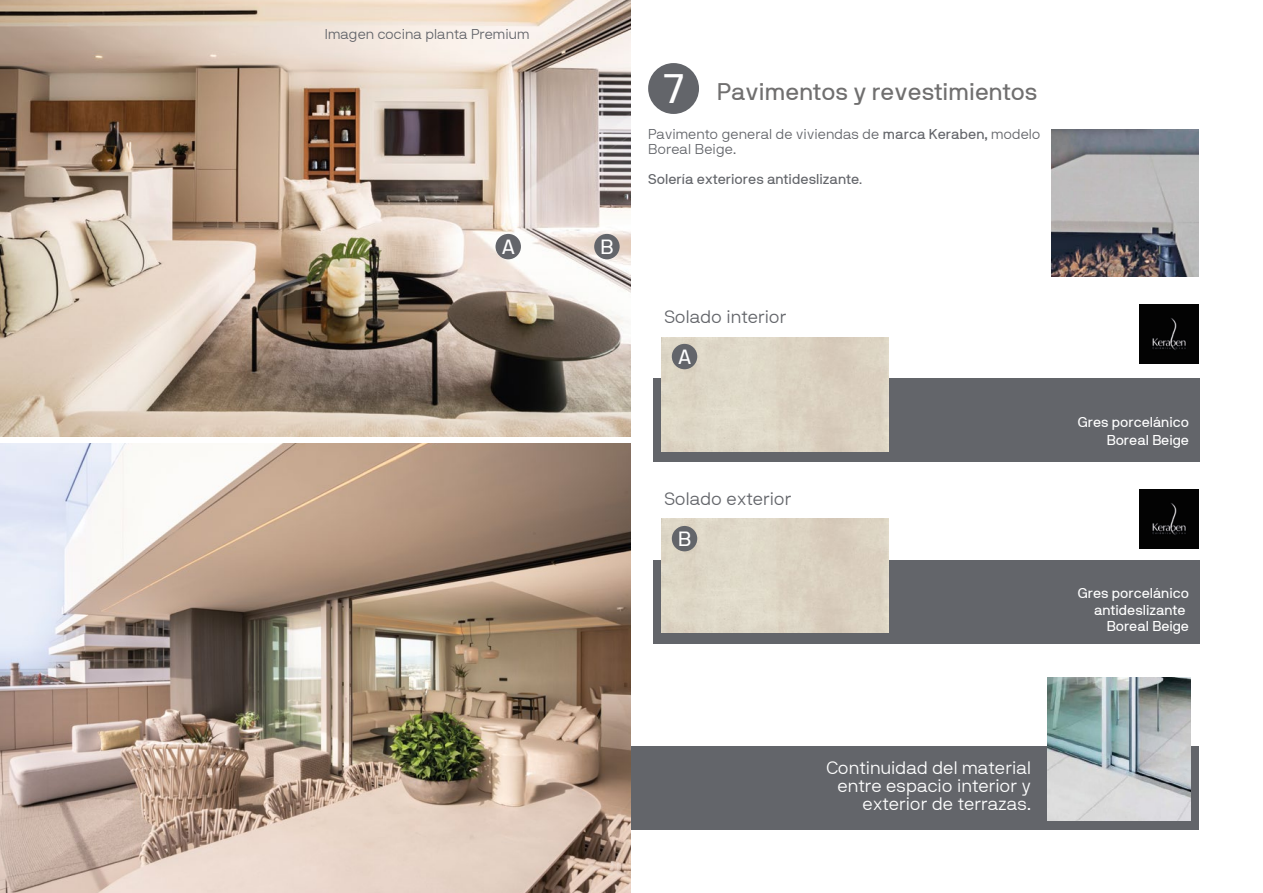
<style>
.page{position:relative;width:1263px;height:893px;background:#fff}
.page>*{position:absolute;margin:0;border:0;box-sizing:border-box;transform-origin:0 0}
.t1{font:24px "NB International Regular Webfont";color:#706f6f}
.t2{font:20.55px "NB International Regular Webfont";color:#fff}
.t3{font:18px/18px "NB International Light Webfont";color:#fff;text-align:right}
.t4{font:18px "NB International Light Webfont";color:#63656a}
.t5{font:14.25px/15px "NB International Light Webfont";color:#63656a}
.t6{font:14.25px/16.5px "NB International Regular Webfont";color:#fff;text-align:right}
.t7{font:14.25px "NB International Regular Webfont";color:#63656a}
.s1{font-size:41.1px;color:#fff}
.s2{font-family:"NB International Regular Webfont"}
.s3{font-family:"NB International Light Webfont"}
</style>
<div class="page">
<div style="left:653px;top:560px;width:546px;height:83px;background:#63656a"></div>
<img style="left:661px;top:518px;width:228px;height:114px">
<div style="left:628px;top:747px;width:570px;height:83px;background:#63656a"></div>
<img style="left:1048px;top:678px;width:143px;height:143px">
<div style="left:653px;top:379px;width:546px;height:83px;background:#63656a"></div>
<img style="left:661px;top:337px;width:228px;height:114px">
<img style="left:0;top:443px;width:631px;height:450px">
<img style="left:1052px;top:129px;width:146px;height:147px">
<img style="left:0;top:0;width:631px;height:437px">
<div style="left:648px;top:63px;width:51px;height:51px;background:#63656a;border-radius:50%"></div>
<div style="left:672px;top:344px;width:25px;height:25px;background:#63656a;border-radius:50%"></div>
<div style="left:672px;top:526px;width:25px;height:25px;background:#63656a;border-radius:50%"></div>
<div style="left:495px;top:234px;width:26px;height:25px;background:#63656a;border-radius:50%"></div>
<div style="left:594px;top:234px;width:26px;height:25px;background:#63656a;border-radius:50%"></div>
<img style="left:1139px;top:304px;width:59px;height:59px">
<img style="left:1139px;top:489px;width:59px;height:59px">
<p class="t5" style="left:325px;top:27px;width:206px">Imagen cocina planta Premium</p>
<h2 class="t2" style="left:501px;top:235px;width:15px">A</h2>
<h2 class="t2" style="left:600px;top:235px;width:14px">B</h2>
<h1 class="t1" style="left:663px;top:78px;width:375px"><span class="s1">7</span> Pavimentos y revestimientos</h1>
<p class="t5" style="left:648px;top:127px;width:394px">Pavimento general de viviendas de <span class="s2">marca Keraben,</span> modelo<br>Boreal Beige.</p>
<p class="t7" style="left:648px;top:171px;width:216px">Solería exteriores antideslizante<span class="s3">.</span></p>
<p class="t4" style="left:664px;top:307px;width:124px">Solado interior</p>
<h2 class="t2" style="left:678px;top:345px;width:15px">A</h2>
<p class="t4" style="left:664px;top:489px;width:129px">Solado exterior</p>
<h2 class="t2" style="left:678px;top:527px;width:14px">B</h2>
<p class="t6" style="left:1078px;top:413px;width:113px;line-height:18px">Gres porcelánico<br>Boreal Beige</p>
<p class="t6" style="left:1078px;top:585px;width:113px">Gres porcelánico antideslizante<br>Boreal Beige</p>
<p class="t3" style="left:826px;top:759px;width:207px">Continuidad del material entre espacio interior y exterior de terrazas.</p>
</div>
